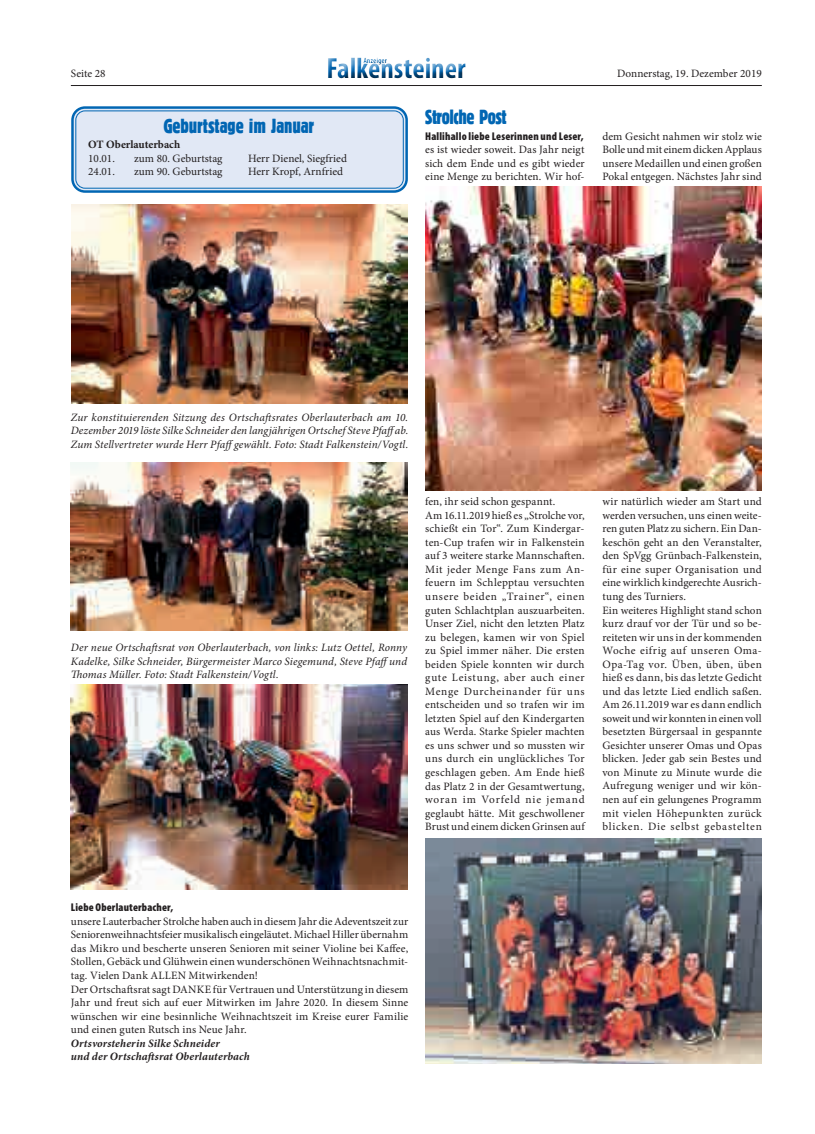
<style>
.page{position:relative;width:815px;height:1134px;background:#fff}
.page>*{position:absolute;margin:0;border:0;box-sizing:border-box;transform-origin:0 0}
.t1{font:700 condensed 29.38px "Myriad Pro";color:#0166b3}
.t2{font:21.25px "Block D Regu Extr Cond";letter-spacing:-.005em;color:#0166b3}
.t3{font:11.25px/13.5px "Minion Pro";letter-spacing:.01em;color:#231f20}
.t4{font:italic 11.25px/13.5px "Minion Pro";letter-spacing:.01em;color:#231f20;text-align:justify}
.t5{font:italic 700 11.25px/13.5px "Minion Pro";letter-spacing:.015em;color:#231f20}
.t6{font:900 condensed 11.25px "Myriad Pro";letter-spacing:.015em;color:#231f20}
.t7{font:700 11.25px "Minion Pro";color:#231f20}
.t8{font:700 condensed 7.75px "Myriad Pro";color:#0166b3}
</style>
<div class="page">
<hr style="left:71px;top:85px;width:691px;height:1px;background:#231f20">
<div style="left:317px;top:48px;width:161px;height:39px;background:#fff"></div>
<div style="left:321px;top:52px;width:154px;height:35px;background:#231f20;opacity:.75"></div>
<div style="left:74px;top:109px;width:331px;height:81px;background:#e1e8f5;border-radius:11px"></div>
<div style="left:71px;top:106px;width:337px;height:87px;border:2px solid #0166b3;border-radius:12px"></div>
<div style="left:75px;top:110px;width:329px;height:79px;border:1px solid #0166b3;border-radius:9px"></div>
<img style="left:71px;top:463px;width:336px;height:167px">
<img style="left:71px;top:204px;width:337px;height:200px">
<img style="left:425px;top:187px;width:337px;height:303px">
<img style="left:425px;top:839px;width:337px;height:224px">
<img style="left:71px;top:685px;width:336px;height:205px">
<p class="t8" style="left:363px;top:56px;width:25px">Anzeiger</p>
<h1 class="t1" style="left:326px;top:50px;width:141px">Falkensteiner</h1>
<h2 class="t2" style="left:425px;top:106px;width:83px">Strolche Post</h2>
<p class="t3" style="left:71px;top:67px;width:36px">Seite 28</p>
<p class="t3" style="left:617px;top:67px;width:146px">Donnerstag, 19. Dezember 2019</p>
<h2 class="t2" style="left:163px;top:115px;width:152px">Geburtstage im Januar</h2>
<p class="t7" style="left:88px;top:137px;width:94px">OT Oberlauterbach</p>
<p class="t3" style="left:88px;top:151px;width:28px">10.01.</p>
<p class="t3" style="left:134px;top:151px;width:90px">zum 80. Geburtstag</p>
<p class="t3" style="left:248px;top:151px;width:100px">Herr Dienel, Siegfried</p>
<p class="t3" style="left:88px;top:165px;width:28px">24.01.</p>
<p class="t3" style="left:134px;top:165px;width:90px">zum 90. Geburtstag</p>
<p class="t3" style="left:248px;top:165px;width:96px">Herr Kropf, Arnfried</p>
<p class="t3" style="left:602px;top:129px;width:161px;text-align:justify">dem Gesicht nahmen wir stolz wie Bolle und mit einem dicken Applaus unsere Medaillen und einen großen Pokal entgegen. Nächstes Jahr sind</p>
<p class="t6" style="left:425px;top:129px;width:160px">Hallihallo liebe Leserinnen und Leser,</p>
<p class="t3" style="left:425px;top:143px;width:161px;text-align:justify">es ist wieder soweit. Das Jahr neigt sich dem Ende und es gibt wieder eine Menge zu berichten. Wir hof-</p>
<p class="t4" style="left:71px;top:410px;width:339px">Zur konstituierenden Sitzung des Ortschaftsrates Oberlauterbach am 10.<br>Dezember 2019 löste Silke Schneider den langjährigen Ortschef Steve Pfaffab.<br>Zum Stellvertreter wurde Herr Pfaffgewählt. Foto: Stadt Falkenstein/Vogtl.</p>
<p class="t4" style="left:71px;top:641px;width:338px">Der neue Ortschaftsrat von Oberlauterbach, von links: Lutz Oettel, Ronny Kadelke, Silke Schneider, Bürgermeister Marco Siegemund, Steve Pfaffund Thomas Müller. Foto: Stadt Falkenstein/Vogtl.</p>
<p class="t3" style="left:425px;top:495px;width:161px">fen, ihr seid schon gespannt.<br>Am 16.11.2019 hieß es „Strolche vor, schießt ein Tor“. Zum Kindergar&shy;ten-Cup trafen wir in Falkenstein auf 3 weitere starke Mannschaften.<br>Mit jeder Menge Fans zum An&shy;feuern im Schlepptau versuchten unsere beiden „Trainer“, einen guten Schlachtplan auszuarbeiten.<br>Unser Ziel, nicht den letzten Platz zu belegen, kamen wir von Spiel zu Spiel immer näher. Die ersten beiden Spiele konnten wir durch gute Leistung, aber auch einer<br>Menge Durcheinander für uns entscheiden und so trafen wir im letzten Spiel auf den Kindergarten aus Werda. Starke Spieler machten es uns schwer und so mussten wir uns durch ein unglückliches Tor geschlagen geben. Am Ende hieß das Platz 2 in der Gesamtwertung, woran im Vorfeld nie jemand geglaubt hätte. Mit geschwollener<br>Brust und einem dicken Grinsen auf</p>
<p class="t3" style="left:602px;top:495px;width:161px">wir natürlich wieder am Start und werden versuchen, uns einen weite&shy;ren guten Platz zu sichern. Ein Dan&shy;keschön geht an den Veranstalter, den SpVgg Grünbach-Falkenstein, für eine super Organisation und eine wirklich kindgerechte Ausrich&shy;tung des Turniers.<br>Ein weiteres Highlight stand schon kurz drauf vor der Tür und so be&shy;reiteten wir uns in der kommenden<br>Woche eifrig auf unseren Oma-<br>Opa-Tag vor. Üben, üben, üben hieß es dann, bis das letzte Gedicht und das letzte Lied endlich saßen.<br>Am 26.11.2019 war es dann endlich soweit und wir konnten in einen voll besetzten Bürgersaal in gespannte<br>Gesichter unserer Omas und Opas blicken. Jeder gab sein Bestes und von Minute zu Minute wurde die<br>Aufregung weniger und wir kön&shy;nen auf ein gelungenes Programm mit vielen Höhepunkten zurück blicken. Die selbst gebastelten</p>
<p class="t6" style="left:71px;top:900px;width:104px">Liebe Oberlauterbacher,</p>
<p class="t3" style="left:71px;top:914px;width:339px">unsere Lauterbacher Strolche haben auch in diesem Jahr die Adeventszeit zur Seniorenweihnachtsfeier musikalisch eingeläutet. Michael Hiller übernahm das Mikro und bescherte unseren Senioren mit seiner Violine bei Kaffee, Stollen, Gebäck und Glühwein einen wunderschönen Weihnachtsnachmit&shy;tag. Vielen Dank ALLEN Mitwirkenden!<br>Der Ortschaftsrat sagt DANKE für Vertrauen und Unterstützung in diesem Jahr und freut sich auf euer Mitwirken im Jahre 2020. In diesem Sinne wünschen wir eine besinnliche Weihnachtszeit im Kreise eurer Familie und einen guten Rutsch ins Neue Jahr.</p>
<p class="t5" style="left:71px;top:1036px;width:181px">Ortsvorsteherin Silke Schneider<br>und der Ortschaftsrat Oberlauterbach</p>
</div>
